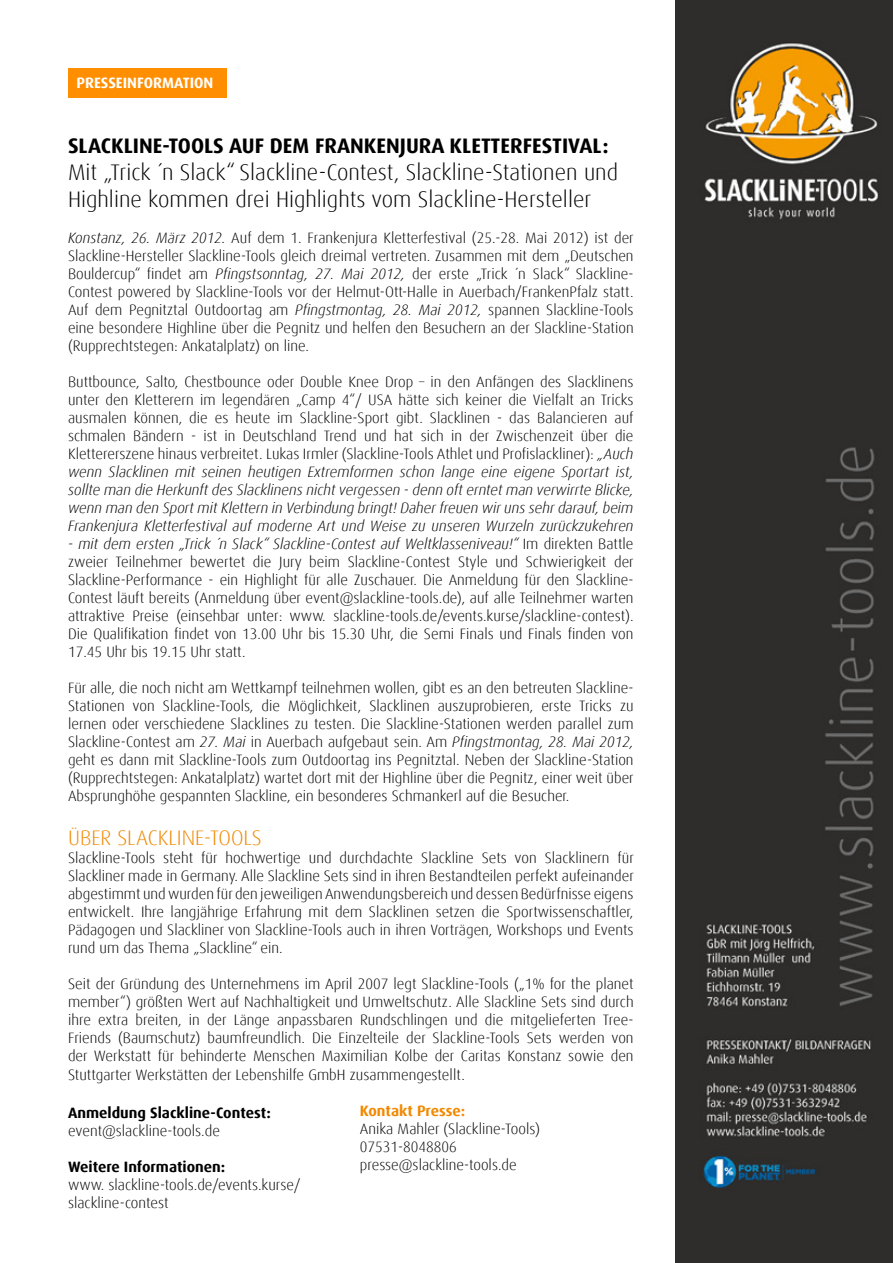
<style>
.page{position:relative;width:893px;height:1263px;background:#fff}
.page>*{position:absolute;margin:0;border:0;box-sizing:border-box;transform-origin:0 0}
.t1{font:300 22.5px/27px "Dax Offc";color:#000}
.t2{font:700 21px "Dax Offc";color:#000}
.t3{font:300 21px "Dax Offc";color:#f18900}
.t4{font:300 15px/18px "Dax Offc";color:#000;text-align:justify}
.t5{font:700 15px "Dax Offc";color:#000}
.t6{font:700 15px "Dax Offc";color:#fff}
.t7{font:700 15px "Dax Offc";color:#f18900}
.s1{font-style:italic}
</style>
<div class="page">
<div style="left:68px;top:68px;width:159px;height:29px;background:#ff8e00"></div>
<img style="left:675px;top:0;width:218px;height:1263px">
<p class="t6" style="left:77px;top:73px;width:138px">PRESSEINFORMATION</p>
<h2 class="t2" style="left:68px;top:133px;width:542px">SLACKLINE-TOOLS AUF DEM FRANKENJURA KLETTERFESTIVAL:</h2>
<h1 class="t1" style="left:68px;top:159px;width:552px">Mit „Trick ´n Slack“ Slackline-Contest, Slackline-Stationen und<br>Highline kommen drei Highlights vom Slackline-Hersteller</h1>
<p class="t4" style="left:68px;top:229px;width:567px"><span class="s1">Konstanz, 26. März 2012.</span> Auf dem 1. Frankenjura Kletterfestival (25.-28. Mai 2012) ist der Slackline-Hersteller Slackline-Tools gleich dreimal vertreten. Zusammen mit dem „Deutschen Bouldercup“ findet am <span class="s1">Pfingstsonntag, 27. Mai 2012,</span> der erste „Trick ´n Slack“ Slackline-Contest powered by Slackline-Tools vor der Helmut-Ott-Halle in Auerbach/FrankenPfalz statt.<br>Auf dem Pegnitztal Outdoortag am <span class="s1">Pfingstmontag, 28. Mai 2012,</span> spannen Slackline-Tools eine besondere Highline über die Pegnitz und helfen den Besuchern an der Slackline-Station (Rupprechtstegen: Ankatalplatz) on line.</p>
<p class="t4" style="left:68px;top:373px;width:567px">Buttbounce, Salto, Chestbounce oder Double Knee Drop – in den Anfängen des Slacklinens unter den Kletterern im legendären „Camp 4“/ USA hätte sich keiner die Vielfalt an Tricks ausmalen können, die es heute im Slackline-Sport gibt. Slacklinen - das Balancieren auf schmalen Bändern - ist in Deutschland Trend und hat sich in der Zwischenzeit über die Klettererszene hinaus verbreitet. Lukas Irmler (Slackline-Tools Athlet und Profislackliner): <span class="s1">„Auch wenn Slacklinen mit seinen heutigen Extremformen schon lange eine eigene Sportart ist, sollte man die Herkunft des Slacklinens nicht vergessen - denn oft erntet man verwirrte Blicke, wenn man den Sport mit Klettern in Verbindung bringt! Daher freuen wir uns sehr darauf, beim Frankenjura Kletterfestival auf moderne Art und Weise zu unseren Wurzeln zurückzukehren</span></p>
<p class="t4" style="left:68px;top:535px;width:567px"><span class="s1">- mit dem ersten „Trick ´n Slack“ Slackline-Contest auf Weltklasseniveau!“</span> Im direkten Battle zweier Teilnehmer bewertet die Jury beim Slackline-Contest Style und Schwierigkeit der Slackline-Performance - ein Highlight für alle Zuschauer. Die Anmeldung für den Slackline-Contest läuft bereits (Anmeldung über event@slackline-tools.de), auf alle Teilnehmer warten attraktive Preise (einsehbar unter: www. slackline-tools.de/events.kurse/slackline-contest).<br>Die Qualifikation findet von 13.00 Uhr bis 15.30 Uhr, die Semi Finals und Finals finden von 17.45 Uhr bis 19.15 Uhr statt.</p>
<p class="t4" style="left:68px;top:679px;width:567px">Für alle, die noch nicht am Wettkampf teilnehmen wollen, gibt es an den betreuten Slackline-Stationen von Slackline-Tools, die Möglichkeit, Slacklinen auszuprobieren, erste Tricks zu lernen oder verschiedene Slacklines zu testen. Die Slackline-Stationen werden parallel zum Slackline-Contest am <span class="s1">27. Mai</span> in Auerbach aufgebaut sein. Am <span class="s1">Pfingstmontag, 28. Mai 2012, </span>geht es dann mit Slackline-Tools zum Outdoortag ins Pegnitztal. Neben der Slackline-Station (Rupprechtstegen: Ankatalplatz) wartet dort mit der Highline über die Pegnitz, einer weit über Absprunghöhe gespannten Slackline, ein besonderes Schmankerl auf die Besucher.</p>
<h2 class="t3" style="left:68px;top:824px;width:195px">ÜBER SLACKLINE-TOOLS</h2>
<p class="t4" style="left:68px;top:848px;width:567px">Slackline-Tools steht für hochwertige und durchdachte Slackline Sets von Slacklinern für Slackliner made in Germany. Alle Slackline Sets sind in ihren Bestandteilen perfekt aufeinander abgestimmt und wurden für den jeweiligen Anwendungsbereich und dessen Bedürfnisse eigens entwickelt. Ihre langjährige Erfahrung mit dem Slacklinen setzen die Sportwissenschaftler, Pädagogen und Slackliner von Slackline-Tools auch in ihren Vorträgen, Workshops und Events rund um das Thema „Slackline“ ein.</p>
<p class="t4" style="left:68px;top:974px;width:567px">Seit der Gründung des Unternehmens im April 2007 legt Slackline-Tools („1% for the planet member“) größten Wert auf Nachhaltigkeit und Umweltschutz. Alle Slackline Sets sind durch ihre extra breiten, in der Länge anpassbaren Rundschlingen und die mitgelieferten Tree-Friends (Baumschutz) baumfreundlich. Die Einzelteile der Slackline-Tools Sets werden von der Werkstatt für behinderte Menschen Maximilian Kolbe der Caritas Konstanz sowie den</p>
<p class="t4" style="left:68px;top:1066px;width:398px">Stuttgarter Werkstätten der Lebenshilfe GmbH zusammengestellt.</p>
<p class="t5" style="left:68px;top:1103px;width:204px">Anmeldung Slackline-Contest:</p>
<p class="t4" style="left:68px;top:1122px;width:153px">event@slackline-tools.de</p>
<p class="t5" style="left:68px;top:1157px;width:159px">Weitere Informationen:</p>
<p class="t4" style="left:68px;top:1176px;width:234px">www. slackline-tools.de/events.kurse/ slackline-contest</p>
<p class="t7" style="left:360px;top:1101px;width:107px">Kontakt Presse:</p>
<p class="t4" style="left:360px;top:1120px;width:182px;text-align:left">Anika Mahler (Slackline-Tools)<br>07531-8048806 presse@slackline-tools.de</p>
</div>
